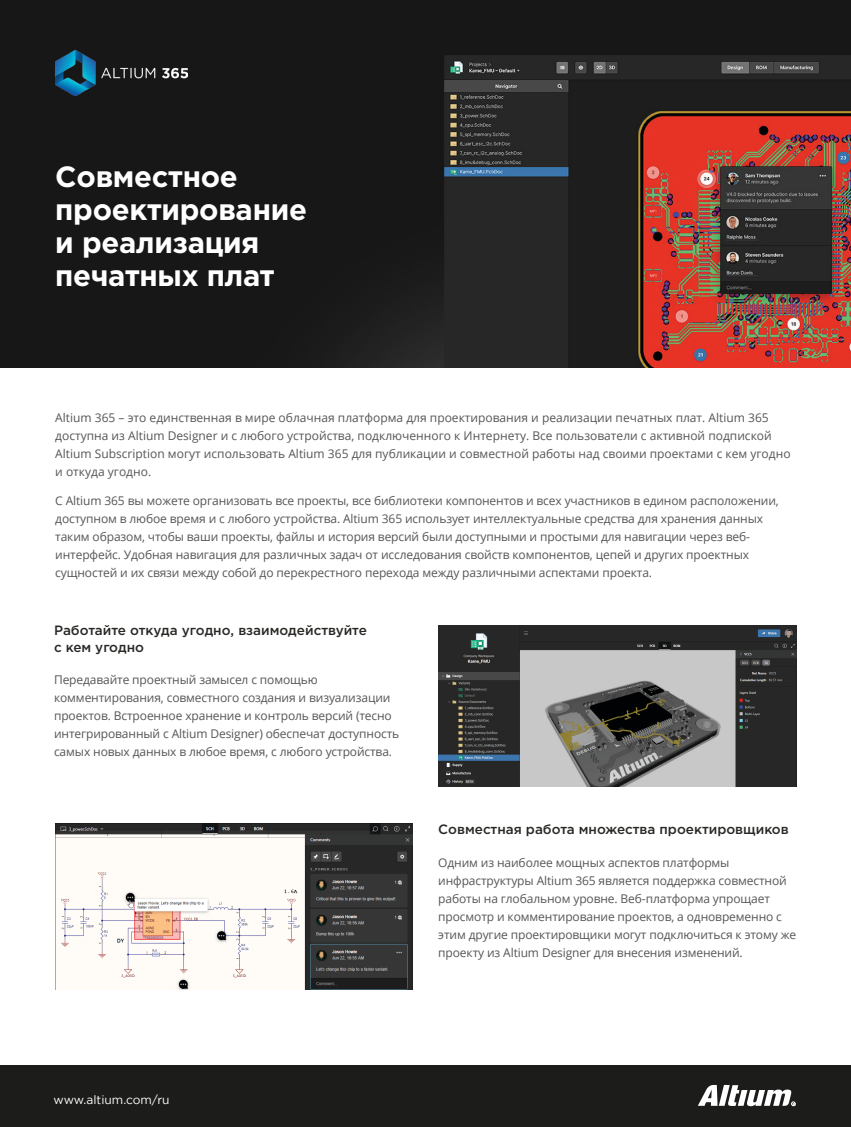
<style>
.page{position:relative;width:851px;height:1127px;background:#fff}
.page>*{position:absolute;margin:0;border:0;box-sizing:border-box;transform-origin:0 0}
.main{font:700 29.25px/33px "Gotham Pro";letter-spacing:-.01em;color:#fff}
.Стиль_абзаца_7{font:500 13.5px/16.5px "Gotham Pro";color:#292825}
.Стиль_абзаца_6{font:500 13.5px "Gotham Pro";color:#292825}
.main-2{font:12px/18px "Open Sans";letter-spacing:-.01em;color:#565656}
.Main{font:12px/18px "Open Sans";letter-spacing:-.01em;color:#555655}
.t1{font:12px "Gotham";color:#fff}
.t2{font:800 4.05px "Open Sans";color:#fff;scale:1.17 1}
</style>
<div class="page">
<div style="left:0;top:1065px;width:850px;height:62px;background:#1c1c1b"></div>
<svg style="left:698px;top:1085px;width:97px;height:21px"></svg>
<img style="left:0;top:0;width:850px;height:368px">
<img style="left:438px;top:625px;width:358px;height:161px">
<img style="left:55px;top:824px;width:357px;height:165px">
<img style="left:55px;top:50px;width:133px;height:46px">
<p class="main" style="left:55px;top:159px;width:253px">Совместное проектирование и реализация печатных плат</p>
<p class="main-2" style="left:55px;top:408px;width:736px">Altium 365 – это единственная в мире облачная платформа для проектирования и реализации печатных плат. Altium 365 доступна из Altium Designer и с любого устройства, подключенного к Интернету. Все пользователи с активной подпиской Altium Subscription могут использовать Altium 365 для публикации и совместной работы над своими проектами с кем угодно и откуда угодно.</p>
<p class="main-2" style="left:55px;top:492px;width:724px">С Altium 365 вы можете организовать все проекты, все библиотеки компонентов и всех участников в едином расположении, доступном в любое время и с любого устройства. Altium 365 использует интеллектуальные средства для хранения данных таким образом, чтобы ваши проекты, файлы и история версий были доступными и простыми для навигации через веб&shy;интерфейс. Удобная навигация для различных задач от исследования свойств компонентов, цепей и других проектных сущностей и их связи между собой до перекрестного перехода между различными аспектами проекта.</p>
<p class="Стиль_абзаца_7" style="left:54px;top:622px;width:314px">Работайте откуда угодно, взаимодействуйте с кем угодно</p>
<p class="Main" style="left:54px;top:671px;width:347px">Передавайте проектный замысел с помощью комментирования, совместного создания и визуализации проектов. Встроенное хранение и контроль версий (тесно интегрированный с Altium Designer) обеспечат доступность самых новых данных в любое время, с любого устройства.</p>
<p class="Стиль_абзаца_6" style="left:438px;top:821px;width:352px">Совместная работа множества проектировщиков</p>
<p class="Main" style="left:438px;top:853px;width:359px">Одним из наиболее мощных аспектов платформы инфраструктуры Altium 365 является поддержка совместной работы на глобальном уровне. Веб-платформа упрощает просмотр и комментирование проектов, а одновременно с этим другие проектировщики могут подключиться к этому же проекту из Altium Designer для внесения изменений.</p>
<p class="t1" style="left:53px;top:1093px;width:118px">www.altium.com/ru</p>
<p class="t2" style="left:792px;top:1101px;width:4px">R</p>
</div>
